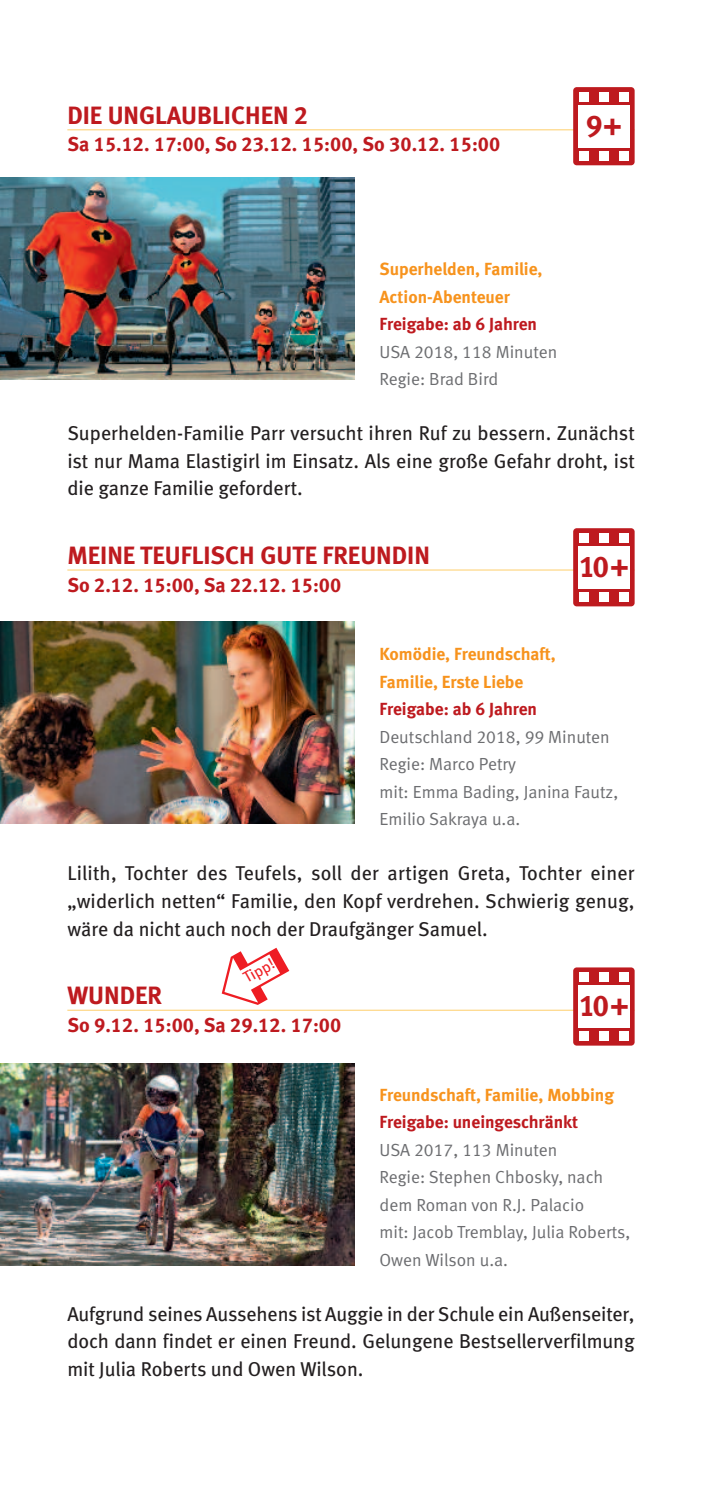
<style>
.page{position:relative;width:702px;height:1489px;background:#fff}
.page>*{position:absolute;margin:0;border:0;box-sizing:border-box;transform-origin:0 0}
.t1{font:30px "Meta Bold LF";color:#be1a1f}
.t2{font:25px "Meta Bold LF";color:#be1a1f}
.t3{font:20px/27.5px "Meta Book LF";color:#231f20;text-align:justify}
.t4{font:20px "Meta Bold LF";color:#be1a1f}
.t5{font:17.5px/27.5px "Meta Normal LF";color:#6c6d70}
.t6{font:17.5px/27.5px "Meta Bold LF";color:#f7931d}
.t7{font:17.5px "Meta Bold LF";color:#be1a1f}
.t8{font:15.75px "Meta Book LF";color:#ee1d23}
</style>
<div class="page">
<hr style="left:67px;top:129px;width:567px;height:1px;background:#fed888">
<hr style="left:67px;top:569px;width:567px;height:1px;background:#fed888">
<hr style="left:67px;top:1009px;width:567px;height:1px;background:#fed888">
<img style="left:0;top:621px;width:354px;height:202px">
<img style="left:0;top:178px;width:354px;height:202px">
<img style="left:0;top:1063px;width:354px;height:202px">
<div style="left:573px;top:87px;width:61px;height:78px;background:#be1a1f;border-radius:4px"></div>
<div style="left:578px;top:105px;width:51px;height:43px;background:#fff"></div>
<div style="left:578px;top:92px;width:10px;height:10px;background:#fff"></div>
<div style="left:619px;top:92px;width:10px;height:10px;background:#fff"></div>
<div style="left:599px;top:92px;width:10px;height:10px;background:#fff"></div>
<div style="left:578px;top:151px;width:10px;height:10px;background:#fff"></div>
<div style="left:619px;top:151px;width:10px;height:10px;background:#fff"></div>
<div style="left:599px;top:151px;width:10px;height:10px;background:#fff"></div>
<div style="left:573px;top:528px;width:61px;height:78px;background:#be1a1f;border-radius:4px"></div>
<div style="left:578px;top:546px;width:51px;height:42px;background:#fff"></div>
<div style="left:578px;top:533px;width:10px;height:10px;background:#fff"></div>
<div style="left:619px;top:533px;width:10px;height:10px;background:#fff"></div>
<div style="left:599px;top:533px;width:10px;height:10px;background:#fff"></div>
<div style="left:578px;top:592px;width:10px;height:10px;background:#fff"></div>
<div style="left:619px;top:592px;width:10px;height:10px;background:#fff"></div>
<div style="left:599px;top:592px;width:10px;height:10px;background:#fff"></div>
<div style="left:573px;top:967px;width:61px;height:78px;background:#be1a1f;border-radius:4px"></div>
<div style="left:578px;top:985px;width:51px;height:42px;background:#fff"></div>
<div style="left:578px;top:972px;width:10px;height:10px;background:#fff"></div>
<div style="left:619px;top:972px;width:10px;height:10px;background:#fff"></div>
<div style="left:599px;top:972px;width:10px;height:10px;background:#fff"></div>
<div style="left:578px;top:1031px;width:10px;height:10px;background:#fff"></div>
<div style="left:619px;top:1031px;width:10px;height:10px;background:#fff"></div>
<div style="left:599px;top:1031px;width:10px;height:10px;background:#fff"></div>
<svg style="left:208px;top:1009px;width:88px;height:2px"></svg>
<p class="t2" style="left:67px;top:106px;width:242px">DIE UNGLAUBLICHEN 2</p>
<p class="t4" style="left:67px;top:137px;width:434px">Sa 15.12. 17:00, So 23.12. 15:00, So 30.12. 15:00</p>
<h1 class="t1" style="left:585px;top:114px;width:38px">9+</h1>
<p class="t6" style="left:379px;top:257px;width:164px">Superhelden, Familie,<br>Action-Abenteuer</p>
<p class="t7" style="left:379px;top:317px;width:159px">Freigabe: ab 6 Jahren</p>
<p class="t5" style="left:379px;top:339px;width:179px">USA 2018, 118 Minuten<br>Regie: Brad Bird</p>
<p class="t3" style="left:67px;top:421px;width:569px">Superhelden-Familie Parr versucht ihren Ruf zu bessern. Zunächst ist nur Mama Elastigirl im Einsatz. Als eine große Gefahr droht, ist die ganze Familie gefordert.</p>
<p class="t2" style="left:67px;top:546px;width:364px">MEINE TEUFLISCH GUTE FREUNDIN</p>
<p class="t4" style="left:67px;top:577px;width:275px">So 2.12. 15:00, Sa 22.12. 15:00</p>
<h1 class="t1" style="left:578px;top:555px;width:52px">10+</h1>
<p class="t6" style="left:379px;top:642px;width:178px">Komödie, Freundschaft,<br>Familie, Erste Liebe</p>
<p class="t7" style="left:379px;top:702px;width:159px">Freigabe: ab 6 Jahren</p>
<p class="t5" style="left:379px;top:724px;width:240px">Deutschland 2018, 99 Minuten<br>Regie: Marco Petry<br>mit: Emma Bading, Janina Fautz,<br>Emilio Sakraya u.a.</p>
<p class="t3" style="left:67px;top:861px;width:568px">Lilith, Tochter des Teufels, soll der artigen Greta, Tochter einer „widerlich netten“ Familie, den Kopf verdrehen. Schwierig genug, wäre da nicht auch noch der Draufgänger Samuel.</p>
<p class="t8" style="left:242px;top:973px;width:35px;rotate:-29deg">Tipp!</p>
<p class="t2" style="left:67px;top:986px;width:96px">WUNDER</p>
<p class="t4" style="left:67px;top:1017px;width:275px">So 9.12. 15:00, Sa 29.12. 17:00</p>
<h1 class="t1" style="left:578px;top:994px;width:52px">10+</h1>
<p class="t6" style="left:379px;top:1082px;width:236px">Freundschaft, Familie, Mobbing</p>
<p class="t7" style="left:379px;top:1115px;width:200px">Freigabe: uneingeschränkt</p>
<p class="t5" style="left:379px;top:1137px;width:252px">USA 2017, 113 Minuten<br>Regie: Stephen Chbosky, nach dem Roman von R.J. Palacio<br>mit: Jacob Tremblay, Julia Roberts,<br>Owen Wilson u.a.</p>
<p class="t3" style="left:67px;top:1301px;width:568px">Aufgrund seines Aussehens ist Auggie in der Schule ein Außenseiter, doch dann findet er einen Freund. Gelungene Bestsellerverfilmung mit Julia Roberts und Owen Wilson.</p>
</div>
